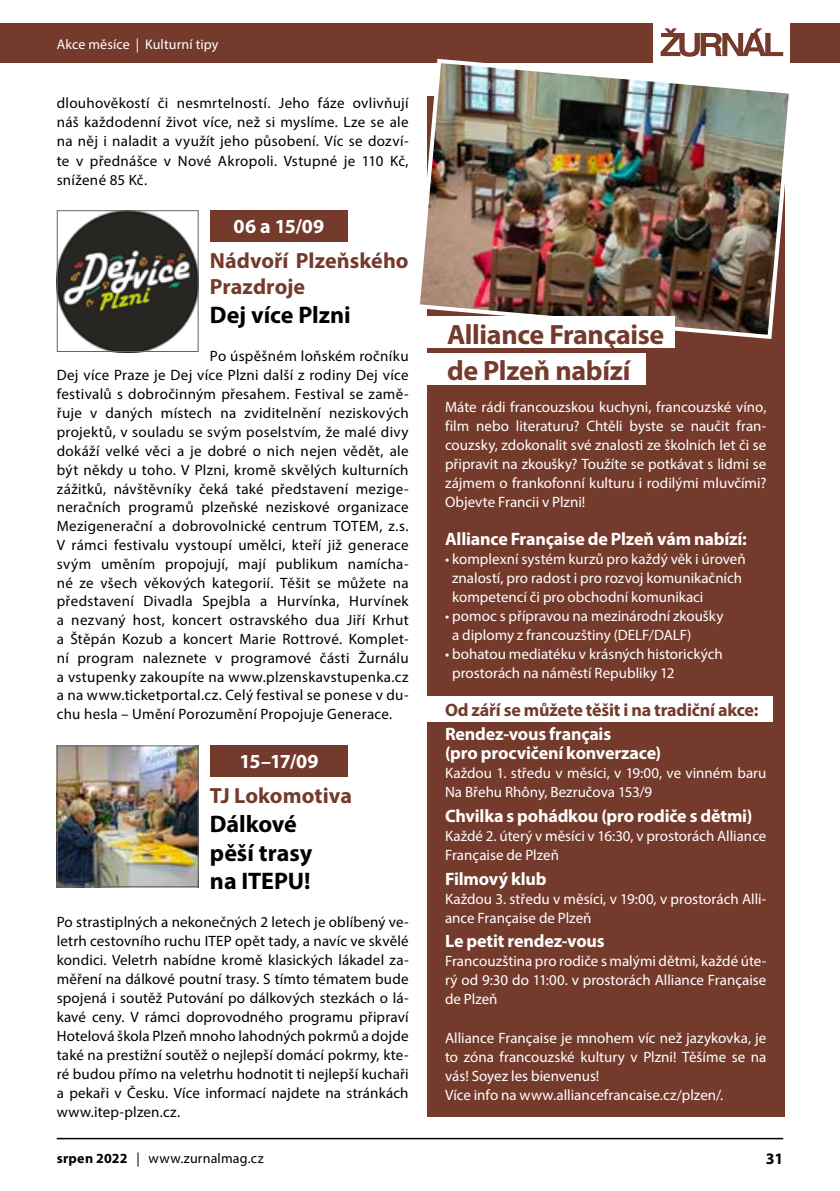
<style>
.page{position:relative;width:840px;height:1191px;background:#fff}
.page>*{position:absolute;margin:0;border:0;box-sizing:border-box;transform-origin:0 0}
.t1{font:700 28px/35.6px "Myriad Pro";letter-spacing:-.015em;color:#743a2c}
.t2{font:700 24px/28.8px "Myriad Pro";letter-spacing:-.005em;color:#000}
.t3{font:700 22px/26.4px "Myriad Pro";color:#743a2c}
.t4{font:700 20px "Myriad Pro";letter-spacing:-.02em;color:#fff}
.t5{font:700 18px/19px "Myriad Pro";letter-spacing:-.01em;color:#fff}
.t6{font:700 18px "Myriad Pro";letter-spacing:-.01em;color:#743a2c}
.t7{font:700 16px "Myriad Pro";color:#000}
.t8{font:15px/18.8px "Myriad Pro";letter-spacing:.015em;color:#000;text-align:justify}
.t9{font:15px/19px "Myriad Pro";color:#fff}
.t10{font:14px "Myriad Pro";letter-spacing:.015em;color:#000}
.t11{font:14px "Myriad Pro";letter-spacing:.01em;color:#fff}
.s1{font-weight:700}
</style>
<div class="page">
<hr style="left:57px;top:1137px;width:725px;height:2px;background:#000">
<div style="left:0;top:23px;width:652px;height:39px;background:#743a2c"></div>
<div style="left:789px;top:23px;width:50px;height:39px;background:#743a2c"></div>
<svg style="left:660px;top:28px;width:122px;height:29px"></svg>
<div style="left:210px;top:210px;width:137px;height:31px;background:#743a2c"></div>
<div style="left:210px;top:745px;width:137px;height:31px;background:#743a2c"></div>
<img style="left:59px;top:212px;width:137px;height:138px">
<div style="left:57px;top:210px;width:141px;height:142px;border:1px solid #646363"></div>
<img style="left:59px;top:747px;width:137px;height:138px">
<div style="left:57px;top:745px;width:141px;height:142px;border:1px solid #646363"></div>
<div style="left:427px;top:96px;width:357px;height:1021px;background:#743a2c"></div>
<img style="left:413px;top:57px;width:381px;height:284px">
<div style="left:422px;top:316px;width:252px;height:32px;background:#fff"></div>
<div style="left:425px;top:353px;width:220px;height:31px;background:#fff"></div>
<div style="left:422px;top:696px;width:349px;height:25px;background:#fff"></div>
<p class="t11" style="left:57px;top:35px;width:163px">Akce měsíce | Kulturní tipy</p>
<p class="t8" style="left:57px;top:93px;width:353px;line-height:19.4px">dlouhověkostí či nesmrtelností. Jeho fáze ovlivňují náš každodenní život více, než si myslíme. Lze se ale na něj i naladit a využít jeho působení. Víc se dozví&shy;te v přednášce v Nové Akropoli. Vstupné je 110 Kč, snížené 85 Kč.</p>
<h3 class="t4" style="left:233px;top:213px;width:92px">06 a 15/09</h3>
<h3 class="t3" style="left:210px;top:246px;width:200px">Nádvoří Plzeňského<br>Prazdroje</h3>
<h2 class="t2" style="left:210px;top:300px;width:142px">Dej více Plzni</h2>
<p class="t8" style="left:57px;top:346px;width:353px;text-indent:153px">Po úspěšném loňském ročníku Dej více Praze je Dej více Plzni další z rodiny Dej více festivalů s dobročinným přesahem. Festival se zamě&shy;řuje v daných místech na zviditelnění neziskových projektů, v souladu se svým poselstvím, že malé divy dokáží velké věci a je dobré o nich nejen vědět, ale být někdy u toho. V Plzni, kromě skvělých kulturních zážitků, návštěvníky čeká také představení mezige&shy;neračních programů plzeňské neziskové organizace Mezigenerační a dobrovolnické centrum TOTEM, z.s.<br>V rámci festivalu vystoupí umělci, kteří již generace svým uměním propojují, mají publikum namícha&shy;né ze všech věkových kategorií. Těšit se můžete na představení Divadla Spejbla a Hurvínka, Hurvínek a nezvaný host, koncert ostravského dua Jiří Krhut a Štěpán Kozub a koncert Marie Rottrové. Komplet&shy;ní program naleznete v programové části Žurnálu a vstupenky zakoupíte na www.plzenskavstupenka.cz a na www.ticketportal.cz. Celý festival se ponese v du&shy;chu hesla – Umění Porozumění Propojuje Generace.</p>
<h3 class="t4" style="left:239px;top:748px;width:81px">15–17/09</h3>
<h3 class="t3" style="left:210px;top:781px;width:143px">TJ Lokomotiva</h3>
<h2 class="t2" style="left:210px;top:808px;width:104px">Dálkové pěší trasy na ITEPU!</h2>
<p class="t8" style="left:57px;top:912px;width:353px">Po strastiplných a nekonečných 2 letech je oblíbený ve&shy;letrh cestovního ruchu ITEP opět tady, a navíc ve skvělé kondici. Veletrh nabídne kromě klasických lákadel za&shy;měření na dálkové poutní trasy. S tímto tématem bude spojená i soutěž Putování po dálkových stezkách o lá&shy;kavé ceny. V rámci doprovodného programu připraví Hotelová škola Plzeň mnoho lahodných pokrmů a dojde také na prestižní soutěž o nejlepší domácí pokrmy, kte&shy;ré budou přímo na veletrhu hodnotit ti nejlepší kuchaři a pekaři v Česku. Více informací najdete na stránkách www.itep-plzen.cz.</p>
<h1 class="t1" style="left:447px;top:316px;width:219px">Alliance Française de Plzeň nabízí</h1>
<p class="t9" style="left:445px;top:397px;width:323px;text-align:justify">Máte rádi francouzskou kuchyni, francouzské víno, film nebo literaturu? Chtěli byste se naučit fran&shy;couzsky, zdokonalit své znalosti ze školních let či se připravit na zkoušky? Toužíte se potkávat s lidmi se zájmem o frankofonní kulturu i rodilými mluvčími?<br>Objevte Francii v Plzni!</p>
<p class="t5" style="left:445px;top:528px;width:303px">Alliance Française de Plzeň vám nabízí:</p>
<p class="t9" style="left:452px;top:549px;width:295px;text-indent:-7px">• komplexní systém kurzů pro každý věk i úroveň znalostí, pro radost i pro rozvoj komunikačních kompetencí či pro obchodní komunikaci</p>
<p class="t9" style="left:452px;top:606px;width:273px;text-indent:-7px">• pomoc s přípravou na mezinárodní zkoušky a diplomy z francouzštiny (DELF/DALF)</p>
<p class="t9" style="left:452px;top:644px;width:272px;text-indent:-7px">• bohatou mediatéku v krásných historických prostorách na náměstí Republiky 12</p>
<p class="t6" style="left:445px;top:698px;width:315px">Od září se můžete těšit i na tradiční akce:</p>
<p class="t5" style="left:445px;top:724px;width:217px">Rendez-vous français<br>(pro procvičení konverzace)</p>
<p class="t9" style="left:445px;top:763px;width:323px">Každou 1. středu v měsíci, v 19:00, ve vinném baru<br>Na Břehu Rhôny, Bezručova 153/9</p>
<p class="t5" style="left:445px;top:806px;width:309px">Chvilka s pohádkou (pro rodiče s dětmi)</p>
<p class="t9" style="left:445px;top:826px;width:323px">Každé 2. úterý v měsíci v 16:30, v prostorách Alliance<br>Française de Plzeň</p>
<p class="t5" style="left:445px;top:868px;width:103px">Filmový klub</p>
<p class="t9" style="left:445px;top:889px;width:323px">Každou 3. středu v měsíci, v 19:00, v prostorách Alli&shy;ance Française de Plzeň</p>
<p class="t5" style="left:445px;top:931px;width:161px">Le petit rendez-vous</p>
<p class="t9" style="left:445px;top:951px;width:323px;text-align:justify">Francouzština pro rodiče s malými dětmi, každé úte&shy;rý od 9:30 do 11:00. v prostorách Alliance Française de Plzeň</p>
<p class="t9" style="left:445px;top:1027px;width:323px">Alliance Française je mnohem víc než jazykovka, je to zóna francouzské kultury v Plzni! Těšíme se na vás! Soyez les bienvenus!<br>Více info na www.alliancefrancaise.cz/plzen/.</p>
<p class="t10" style="left:57px;top:1149px;width:208px"><span class="s1">srpen 2022</span> | www.zurnalmag.cz</p>
<p class="t7" style="left:765px;top:1148px;width:19px">31</p>
</div>
